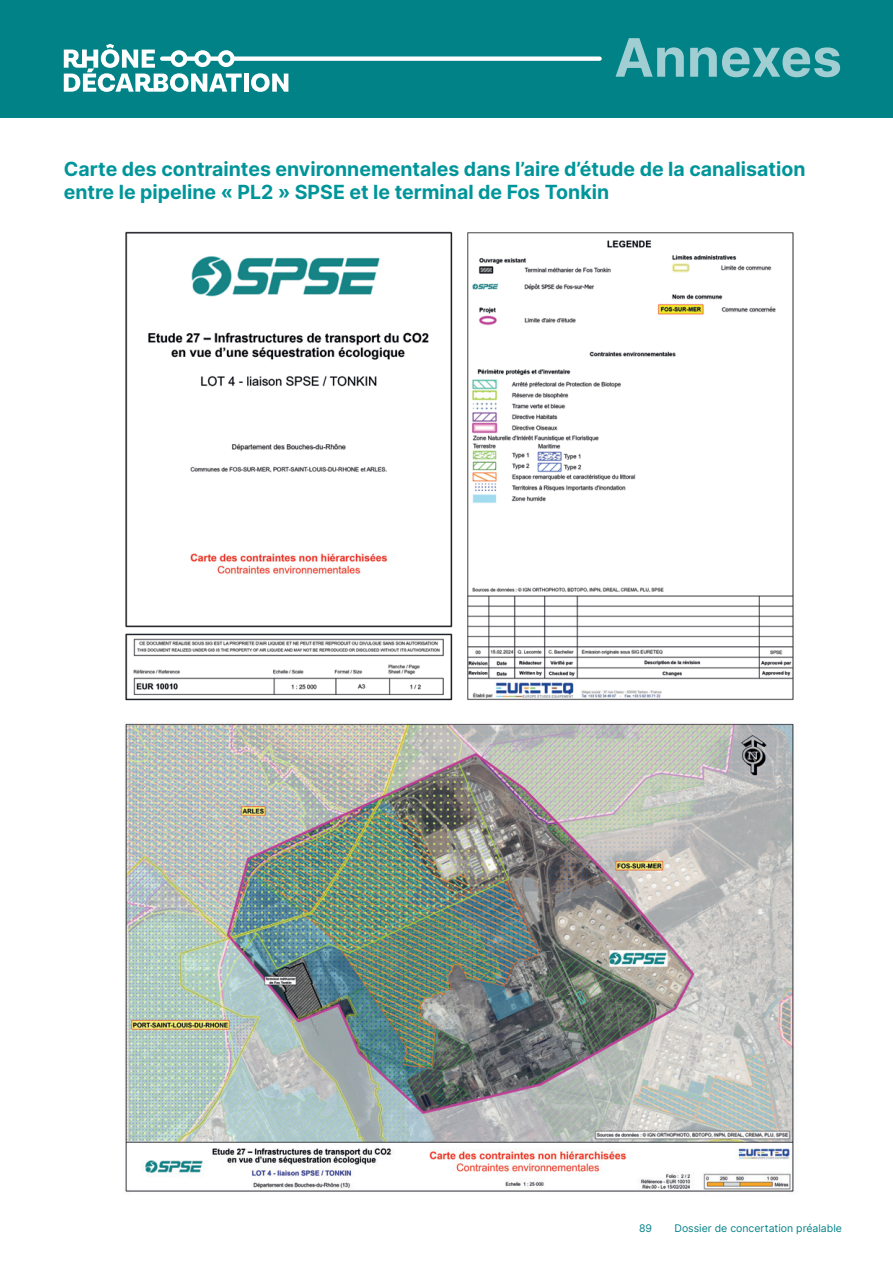
<style>
.page{position:relative;width:893px;height:1263px;background:#fff}
.page>*{position:absolute;margin:0;border:0;box-sizing:border-box;transform-origin:0 0}
.t1{font:700 52.95px "Inter";color:#a1ced2}
.t2{font:700 19.5px/22.5px "Inter";color:#00959a}
.t3{font:10.5px "Inter";color:#008287}
</style>
<div class="page">
<div style="left:0;top:0;width:893px;height:118px;background:#008287"></div>
<svg style="left:64px;top:44px;width:538px;height:48px"></svg>
<img style="left:125px;top:231px;width:669px;height:470px">
<img style="left:125px;top:722px;width:669px;height:470px">
<h1 class="t1" style="left:614px;top:19px;width:229px">Annexes</h1>
<p class="t2" style="left:64px;top:157px;width:743px">Carte des contraintes environnementales dans l’aire d’étude de la canalisation entre le pipeline « PL2 » SPSE et le terminal de Fos Tonkin</p>
<p class="t3" style="left:639px;top:1221px;width:15px">89</p>
<p class="t3" style="left:674px;top:1221px;width:169px">Dossier de concertation préalable</p>
</div>
